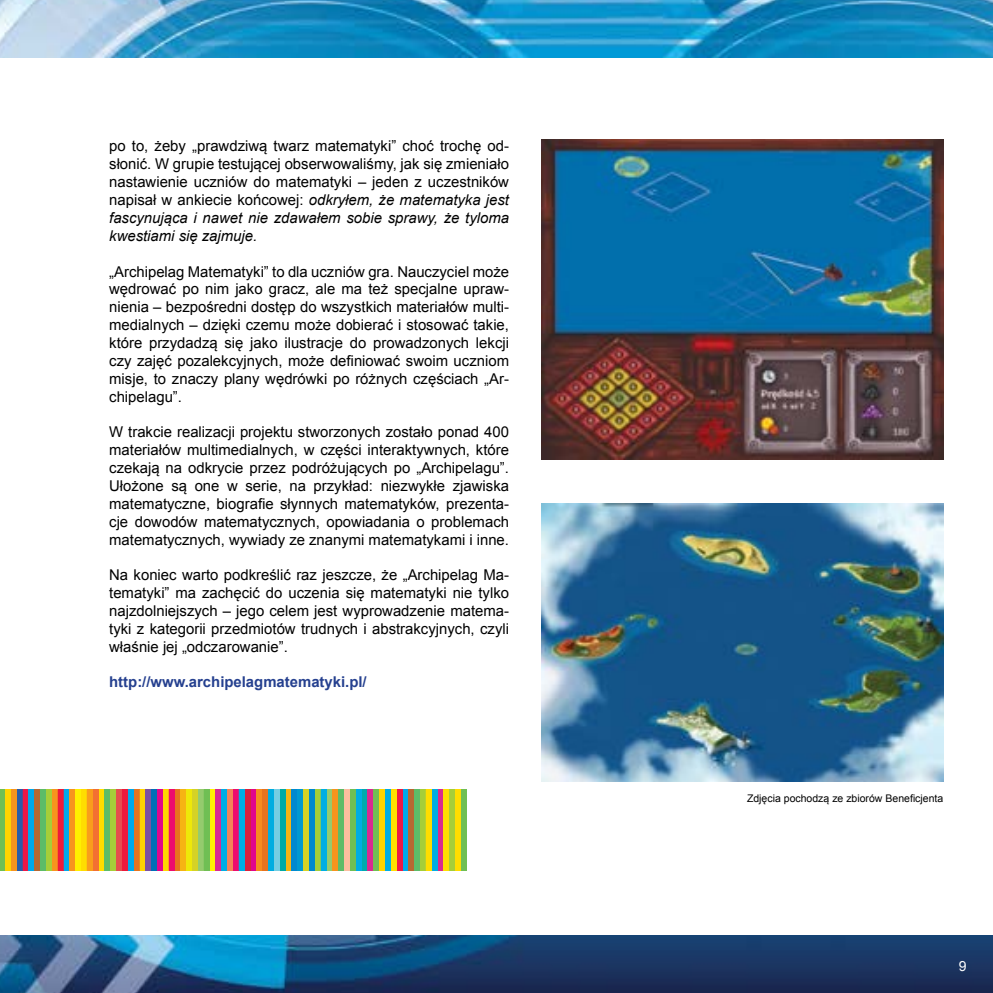
<style>
.page{position:relative;width:993px;height:993px;background:#fff}
.page>*{position:absolute;margin:0;border:0;box-sizing:border-box;transform-origin:0 0}
.t1{font:14.88px/17.8px "Arial";color:#000;text-align:justify}
.t2{font:700 14.88px "Arial";color:#25408f}
.t3{font:14px "Arial";color:#fff}
.t4{font:10.5px "Arial";color:#000}
.s1{font-style:italic}
</style>
<div class="page">
<img style="left:0;top:935px;width:992px;height:57px">
<img style="left:0;top:0;width:992px;height:58px">
<div style="left:40px;top:789px;width:6px;height:81px;background:#5dbc68"></div>
<div style="left:46px;top:789px;width:6px;height:81px;background:#a6ce39"></div>
<div style="left:52px;top:789px;width:6px;height:81px;background:#f7941e"></div>
<div style="left:58px;top:789px;width:6px;height:81px;background:#ed1a3b"></div>
<div style="left:64px;top:789px;width:5px;height:81px;background:#00a9eb"></div>
<div style="left:69px;top:789px;width:6px;height:81px;background:#f7941e"></div>
<div style="left:0;top:789px;width:5px;height:81px;background:#70bf54"></div>
<div style="left:5px;top:789px;width:6px;height:81px;background:#ffd400"></div>
<div style="left:11px;top:789px;width:6px;height:81px;background:#f7941e"></div>
<div style="left:17px;top:789px;width:6px;height:81px;background:#2a5caa"></div>
<div style="left:23px;top:789px;width:6px;height:81px;background:#ed1846"></div>
<div style="left:29px;top:789px;width:5px;height:81px;background:#00a9eb"></div>
<div style="left:34px;top:789px;width:6px;height:81px;background:#b76832"></div>
<div style="left:75px;top:789px;width:6px;height:81px;background:#ffef00"></div>
<div style="left:81px;top:789px;width:6px;height:81px;background:#fd0"></div>
<div style="left:87px;top:789px;width:6px;height:81px;background:#f99d1c"></div>
<div style="left:93px;top:789px;width:6px;height:81px;background:#f37032"></div>
<div style="left:99px;top:789px;width:5px;height:81px;background:#fd0"></div>
<div style="left:104px;top:789px;width:6px;height:81px;background:#5dbc68"></div>
<div style="left:110px;top:789px;width:6px;height:81px;background:#a6ce39"></div>
<div style="left:116px;top:789px;width:6px;height:81px;background:#e54e4d"></div>
<div style="left:122px;top:789px;width:6px;height:81px;background:#ed1a3b"></div>
<div style="left:128px;top:789px;width:6px;height:81px;background:#00a9eb"></div>
<div style="left:134px;top:789px;width:5px;height:81px;background:#e7731f"></div>
<div style="left:414px;top:789px;width:6px;height:81px;background:#5dbc68"></div>
<div style="left:420px;top:789px;width:6px;height:81px;background:#a6ce39"></div>
<div style="left:426px;top:789px;width:5px;height:81px;background:#fd0"></div>
<div style="left:449px;top:789px;width:6px;height:81px;background:#a6ce39"></div>
<div style="left:455px;top:789px;width:6px;height:81px;background:#fd0"></div>
<div style="left:431px;top:789px;width:6px;height:81px;background:#00ade4"></div>
<div style="left:437px;top:789px;width:6px;height:81px;background:#d82a91"></div>
<div style="left:443px;top:789px;width:6px;height:81px;background:#fd0"></div>
<div style="left:139px;top:789px;width:6px;height:81px;background:#ffd400"></div>
<div style="left:145px;top:789px;width:6px;height:81px;background:#7c51a1"></div>
<div style="left:151px;top:789px;width:6px;height:81px;background:#006eb7"></div>
<div style="left:157px;top:789px;width:6px;height:81px;background:#e1058c"></div>
<div style="left:163px;top:789px;width:6px;height:81px;background:#ffd400"></div>
<div style="left:169px;top:789px;width:6px;height:81px;background:#ed0c6e"></div>
<div style="left:175px;top:789px;width:5px;height:81px;background:#e7731f"></div>
<div style="left:180px;top:789px;width:6px;height:81px;background:#f6b413"></div>
<div style="left:186px;top:789px;width:6px;height:81px;background:#eee809"></div>
<div style="left:192px;top:789px;width:6px;height:81px;background:#d5d226"></div>
<div style="left:198px;top:789px;width:6px;height:81px;background:#95cb6e"></div>
<div style="left:204px;top:789px;width:6px;height:81px;background:#70bf54"></div>
<div style="left:210px;top:789px;width:5px;height:81px;background:#fff200"></div>
<div style="left:215px;top:789px;width:6px;height:81px;background:#d82a91"></div>
<div style="left:221px;top:789px;width:6px;height:81px;background:#00ade4"></div>
<div style="left:227px;top:789px;width:6px;height:81px;background:#f58357"></div>
<div style="left:233px;top:789px;width:6px;height:81px;background:#ed0c6e"></div>
<div style="left:239px;top:789px;width:6px;height:81px;background:#00ade4"></div>
<div style="left:245px;top:789px;width:5px;height:81px;background:#da1f3d"></div>
<div style="left:250px;top:789px;width:6px;height:81px;background:#e1058c"></div>
<div style="left:256px;top:789px;width:6px;height:81px;background:#f68b1f"></div>
<div style="left:262px;top:789px;width:6px;height:81px;background:#e7731f"></div>
<div style="left:268px;top:789px;width:6px;height:81px;background:#00ade0"></div>
<div style="left:274px;top:789px;width:6px;height:81px;background:#74cee2"></div>
<div style="left:280px;top:789px;width:5px;height:81px;background:#00aaa5"></div>
<div style="left:285px;top:789px;width:6px;height:81px;background:#f6b413"></div>
<div style="left:291px;top:789px;width:6px;height:81px;background:#0089cf"></div>
<div style="left:297px;top:789px;width:6px;height:81px;background:#0099d1"></div>
<div style="left:303px;top:789px;width:6px;height:81px;background:#d5d226"></div>
<div style="left:309px;top:789px;width:6px;height:81px;background:#0089cf"></div>
<div style="left:315px;top:789px;width:6px;height:81px;background:#a6ce39"></div>
<div style="left:321px;top:789px;width:5px;height:81px;background:#00aee2"></div>
<div style="left:326px;top:789px;width:6px;height:81px;background:#95cb6e"></div>
<div style="left:332px;top:789px;width:6px;height:81px;background:#f7941e"></div>
<div style="left:338px;top:789px;width:6px;height:81px;background:#5dbc68"></div>
<div style="left:344px;top:789px;width:6px;height:81px;background:#fbbe9f"></div>
<div style="left:350px;top:789px;width:6px;height:81px;background:#70bf54"></div>
<div style="left:356px;top:789px;width:5px;height:81px;background:#00ade4"></div>
<div style="left:361px;top:789px;width:6px;height:81px;background:#00aaad"></div>
<div style="left:367px;top:789px;width:6px;height:81px;background:#d82a91"></div>
<div style="left:373px;top:789px;width:6px;height:81px;background:#70bf54"></div>
<div style="left:461px;top:789px;width:5px;height:81px;background:#70bf54"></div>
<div style="left:379px;top:789px;width:6px;height:81px;background:#ffd400"></div>
<div style="left:385px;top:789px;width:6px;height:81px;background:#00ade4"></div>
<div style="left:391px;top:789px;width:5px;height:81px;background:#fd0"></div>
<div style="left:396px;top:789px;width:6px;height:81px;background:#ed1846"></div>
<div style="left:402px;top:789px;width:6px;height:81px;background:#00a9eb"></div>
<div style="left:408px;top:789px;width:6px;height:81px;background:#b76832"></div>
<img style="left:541px;top:139px;width:402px;height:320px">
<img style="left:541px;top:503px;width:402px;height:278px">
<p class="t1" style="left:109px;top:137px;width:401px">po to, żeby „prawdziwą twarz matematyki” choć trochę od&shy;słonić. W grupie testującej obserwowaliśmy, jak się zmieniało nastawienie uczniów do matematyki – jeden z uczestników napisał w ankiecie końcowej: <span class="s1">odkryłem, że matematyka jest fascynująca i nawet nie zdawałem sobie sprawy, że tyloma kwestiami się zajmuje.</span></p>
<p class="t1" style="left:109px;top:262px;width:401px">„Archipelag Matematyki” to dla uczniów gra. Nauczyciel może wędrować po nim jako gracz, ale ma też specjalne upraw&shy;nienia – bezpośredni dostęp do wszystkich materiałów multi&shy;medialnych – dzięki czemu może dobierać i stosować takie, które przydadzą się jako ilustracje do prowadzonych lekcji czy zajęć pozalekcyjnych, może definiować swoim uczniom misje, to znaczy plany wędrówki po różnych częściach „Ar&shy;chipelagu”.</p>
<p class="t1" style="left:109px;top:423px;width:401px">W trakcie realizacji projektu stworzonych zostało ponad 400 materiałów multimedialnych, w części interaktywnych, które czekają na odkrycie przez podróżujących po „Archipelagu”.<br>Ułożone są one w serie, na przykład: niezwykłe zjawiska matematyczne, biografie słynnych matematyków, prezenta&shy;cje dowodów matematycznych, opowiadania o problemach matematycznych, wywiady ze znanymi matematykami i inne.</p>
<p class="t1" style="left:109px;top:566px;width:401px">Na koniec warto podkreślić raz jeszcze, że „Archipelag Ma&shy;tematyki” ma zachęcić do uczenia się matematyki nie tylko najzdolniejszych – jego celem jest wyprowadzenie matema&shy;tyki z kategorii przedmiotów trudnych i abstrakcyjnych, czyli właśnie jej „odczarowanie”.</p>
<p class="t2" style="left:109px;top:672px;width:259px">http://www.archipelagmatematyki.pl/</p>
<p class="t4" style="left:746px;top:791px;width:198px">Zdjęcia pochodzą ze zbiorów Beneficjenta</p>
<p class="t3" style="left:958px;top:956px;width:9px">9</p>
</div>
